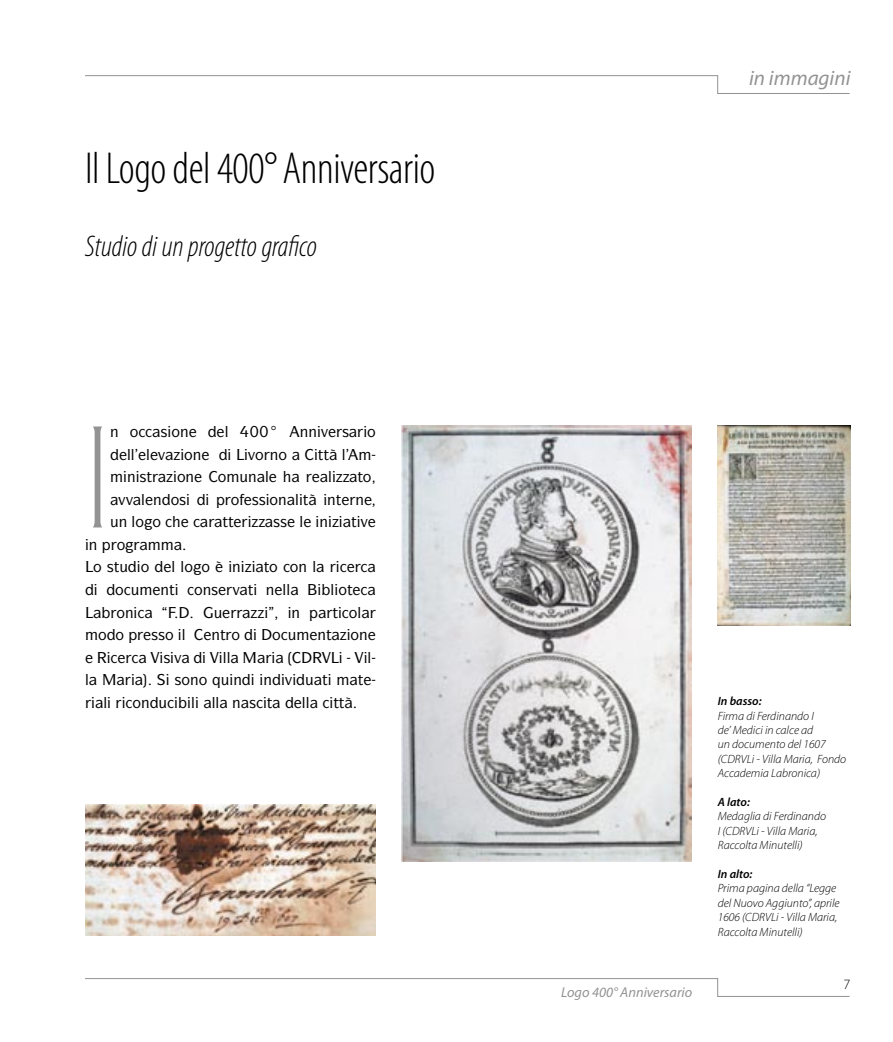
<style>
.page{position:relative;width:893px;height:1042px;background:#fff}
.page>*{position:absolute;margin:0;border:0;box-sizing:border-box;transform-origin:0 0}
.Testo_articoli{font:300 condensed 45px "Myriad Pro";letter-spacing:-.01em;color:#000}
.Testo_articoli-2{font:italic 300 condensed 30px "Myriad Pro";color:#000}
.t1{font:italic 21px "Myriad Pro";color:#939393}
.Testo_articoli-3{font:500 15px "Itc Symbol";color:#000}
.t2{font:italic 14.25px "Myriad Pro";color:#939393}
.t3{font:300 14.25px "Myriad Pro";color:#000}
.t4{font:italic 300 12px/14.4px "Myriad Pro";color:#000}
.t5{font:italic 600 12px "Myriad Pro";color:#000}
</style>
<div class="page">
<svg style="left:85px;top:75px;width:765px;height:19px"></svg>
<svg style="left:85px;top:978px;width:765px;height:19px"></svg>
<img style="left:85px;top:805px;width:291px;height:130px">
<img style="left:401px;top:425px;width:291px;height:437px">
<img style="left:718px;top:425px;width:133px;height:201px">
<p class="Testo_articoli" style="left:85px;top:144px;width:352px">Il Logo del 400° Anniversario</p>
<p class="Testo_articoli-2" style="left:85px;top:230px;width:234px">Studio di un progetto grafico</p>
<p class="Testo_articoli-3" style="left:161px;top:422px;width:30px">▲□■</p>
<p class="Testo_articoli-3" style="left:300px;top:422px;width:78px">■■❖ ▲ □</p>
<p class="Testo_articoli-3" style="left:127px;top:445px;width:40px">●● ●❖</p>
<p class="Testo_articoli-3" style="left:248px;top:445px;width:41px">❖□ ■□</p>
<p class="Testo_articoli-3" style="left:318px;top:445px;width:29px">▼▼→ ●</p>
<p class="Testo_articoli-3" style="left:127px;top:467px;width:26px">■▲▼</p>
<p class="Testo_articoli-3" style="left:218px;top:467px;width:53px">□ ◆■●</p>
<p class="Testo_articoli-3" style="left:328px;top:467px;width:45px">● ▼□</p>
<p class="Testo_articoli-3" style="left:118px;top:490px;width:70px">❖❖●■□▲</p>
<p class="Testo_articoli-3" style="left:231px;top:490px;width:135px">□ ▲▲□■ ●▼→ ■▼ ■</p>
<p class="Testo_articoli-3" style="left:110px;top:512px;width:52px">◆■ ●□ □</p>
<p class="Testo_articoli-3" style="left:273px;top:512px;width:56px">▲▲ ● ■</p>
<p class="Testo_articoli-3" style="left:93px;top:557px;width:58px">□ ▲▼◆ □</p>
<p class="Testo_articoli-3" style="left:171px;top:557px;width:71px">● ●□ □ ➔ ■</p>
<p class="Testo_articoli-3" style="left:264px;top:557px;width:54px">▼□ □■ ●</p>
<p class="Testo_articoli-3" style="left:194px;top:580px;width:98px">□■▲ ❖ ▼ ■ ●●</p>
<p class="Testo_articoli-3" style="left:331px;top:580px;width:23px">●□▼</p>
<p class="Testo_articoli-3" style="left:292px;top:602px;width:71px">■ ▼ □●</p>
<p class="Testo_articoli-3" style="left:151px;top:625px;width:36px">▲▲□ ●</p>
<p class="Testo_articoli-3" style="left:211px;top:625px;width:30px">■▼ □</p>
<p class="Testo_articoli-3" style="left:368px;top:647px;width:5px">●</p>
<p class="t1" style="left:749px;top:67px;width:103px">in immagini</p>
<p class="Testo_articoli-3" style="left:85px;top:670px;width:5px">●</p>
<p class="Testo_articoli-3" style="left:175px;top:670px;width:69px">▲□■□ ❑◆ ■</p>
<p class="Testo_articoli-3" style="left:263px;top:670px;width:66px">■❖◆▼</p>
<p class="Testo_articoli-3" style="left:103px;top:692px;width:65px">● □■ ◆</p>
<p class="Testo_articoli-3" style="left:191px;top:692px;width:83px">● ●● ■▲ ▼</p>
<p class="Testo_articoli-3" style="left:333px;top:692px;width:21px">▼▼→</p>
<p class="t5" style="left:718px;top:694px;width:45px">In basso:</p>
<p class="t4" style="left:718px;top:709px;width:130px">Firma di Ferdinando I<br>de’ Medici in calce ad<br>un documento del 1607 (CDRVLi - Villa Maria, Fondo<br>Accademia Labronica)</p>
<p class="t5" style="left:718px;top:795px;width:34px">A lato:</p>
<p class="t4" style="left:718px;top:809px;width:110px">Medaglia di Ferdinando<br>I (CDRVLi - Villa Maria,<br>Raccolta Minutelli)</p>
<p class="t5" style="left:718px;top:867px;width:36px">In alto:</p>
<p class="t4" style="left:718px;top:881px;width:123px">Prima pagina della “Legge del Nuovo Aggiunto”, aprile<br>1606 (CDRVLi - Villa Maria,<br>Raccolta Minutelli)</p>
<p class="t2" style="left:561px;top:985px;width:133px">Logo 400° Anniversario</p>
<p class="t3" style="left:843px;top:976px;width:8px">7</p>
</div>
